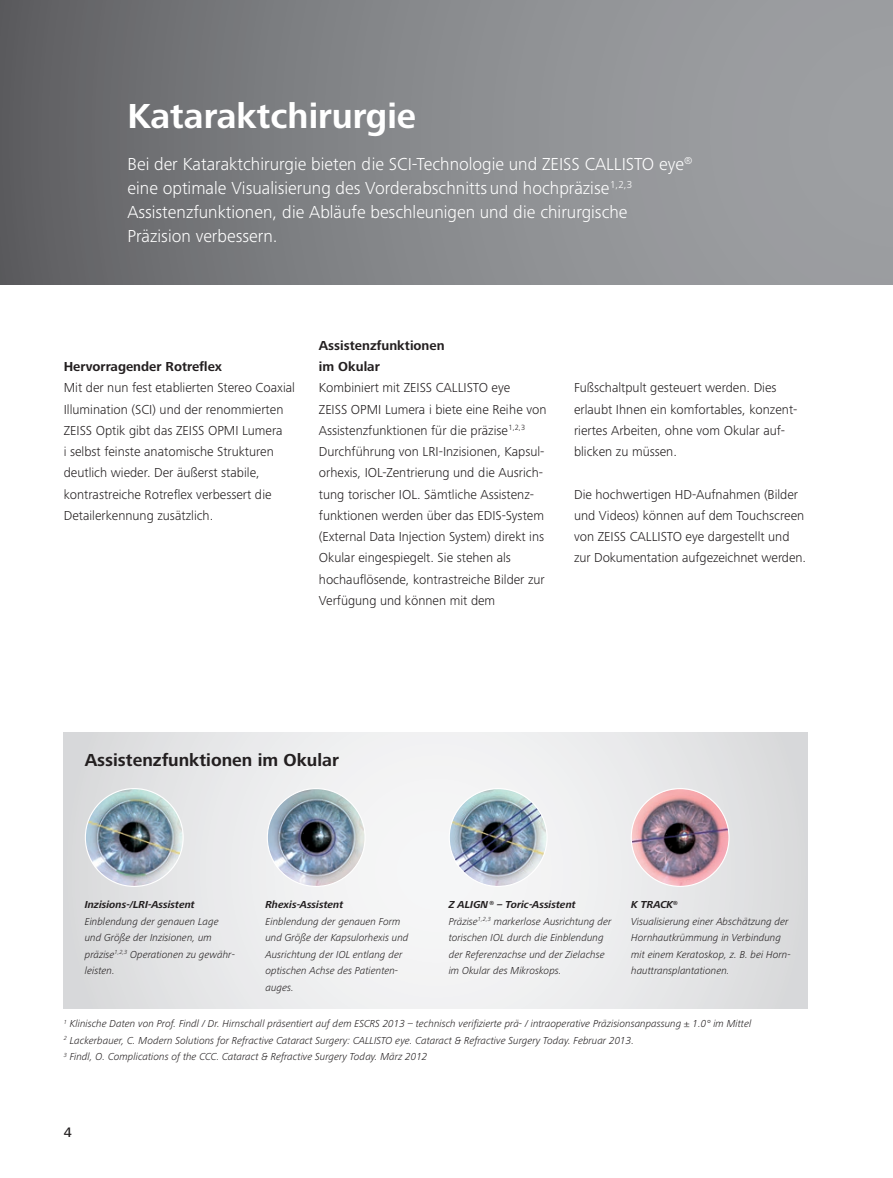
<style>
.page{position:relative;width:893px;height:1178px;background:#fff}
.page>*{position:absolute;margin:0;border:0;box-sizing:border-box;transform-origin:0 0}
.t1{font:700 36px "Zeiss Frutiger Next Pro";color:#fff}
.t2{font:300 18px/24px "Zeiss Frutiger Next Pro";color:#fff}
.t3{font:700 18px "Zeiss Frutiger Next Pro";color:#231f20}
.t4{font:500 14.25px "Zeiss Frutiger Next Pro";color:#231f20}
.t5{font:300 13.5px/21.1px "Zeiss Frutiger Next Pro";color:#231f20}
.t6{font:700 13.5px/21.1px "Zeiss Frutiger Next Pro";color:#231f20}
.t7{font:italic 300 10.5px/16.5px "Zeiss Frutiger Next Pro";color:#231f20}
.t8{font:italic 700 10.5px "Zeiss Frutiger Next Pro";color:#231f20}
.s1{font-weight:700}
</style>
<div class="page">
<div style="left:0;top:0;width:893px;height:285px;background:linear-gradient(to right,#646568,#a6a9ac)"></div>
<svg style="left:64px;top:732px;width:744px;height:276px"></svg>
<img style="left:631px;top:789px;width:98px;height:97px">
<div style="left:267px;top:788px;width:98px;height:98px;background:#f2f2f3"></div>
<img style="left:267px;top:788px;width:98px;height:98px;border-radius:49px">
<img style="left:449px;top:789px;width:98px;height:97px">
<img style="left:85px;top:788px;width:98px;height:98px;border-radius:49px">
<h1 class="t1" style="left:128px;top:96px;width:290px">Kataraktchirurgie</h1>
<p class="t2" style="left:128px;top:152px;width:566px">Bei der Kataraktchirurgie bieten die SCI-Technologie und ZEISS CALLISTO eye<sup>® </sup>eine optimale Visualisierung des Vorderabschnitts und hochpräzise<sup>1,2,3<br></sup>Assistenzfunktionen, die Abläufe beschleunigen und die chirurgische Präzision verbessern.</p>
<p class="t6" style="left:64px;top:356px;width:160px">Hervorragender Rotreflex</p>
<p class="t5" style="left:64px;top:377px;width:233px">Mit der nun fest etablierten Stereo Coaxial Illumination (SCI) und der renommierten ZEISS Optik gibt das ZEISS OPMI Lumera<br>i selbst feinste anatomische Strukturen deutlich wieder. Der äußerst stabile, kontrastreiche Rotreflex verbessert die Detailerkennung zusätzlich.</p>
<p class="t6" style="left:319px;top:335px;width:127px">Assistenzfunktionen im Okular</p>
<p class="t5" style="left:319px;top:377px;width:229px">Kombiniert mit ZEISS CALLISTO eye<br>ZEISS OPMI Lumera i biete eine Reihe von Assistenzfunktionen für die präzise<sup>1,2,3<br></sup>Durchführung von LRI-Inzisionen, Kapsul&shy;orhexis, IOL-Zentrierung und die Ausrich&shy;tung torischer IOL. Sämtliche Assistenz&shy;funktionen werden über das EDIS-System (External Data Injection System) direkt ins Okular eingespiegelt. Sie stehen als hochauflösende, kontrastreiche Bilder zur Verfügung und können mit dem</p>
<p class="t5" style="left:574px;top:377px;width:225px">Fußschaltpult gesteuert werden. Dies erlaubt Ihnen ein komfortables, konzent&shy;riertes Arbeiten, ohne vom Okular auf&shy;blicken zu müssen.</p>
<p class="t5" style="left:574px;top:483px;width:233px">Die hochwertigen HD-Aufnahmen (Bilder und Videos) können auf dem Touchscreen von ZEISS CALLISTO eye dargestellt und zur Dokumentation aufgezeichnet werden.</p>
<h2 class="t3" style="left:85px;top:750px;width:256px">Assistenzfunktionen im Okular</h2>
<p class="t8" style="left:85px;top:899px;width:112px">Inzisions-/LRI-Assistent</p>
<p class="t7" style="left:85px;top:913px;width:152px">Einblendung der genauen Lage und Größe der Inzisionen, um präzise<sup>1,2,3</sup> Operationen zu gewähr&shy;leisten.</p>
<p class="t8" style="left:265px;top:899px;width:79px">Rhexis-Assistent</p>
<p class="t7" style="left:265px;top:913px;width:144px">Einblendung der genauen Form und Größe der Kapsulorhexis und<br>Ausrichtung der IOL entlang der optischen Achse des Patienten&shy;auges.</p>
<p class="t7" style="left:449px;top:896px;width:164px"><span class="s1">Z ALIGN</span> <sup>®</sup> <span class="s1">– Toric-Assistent </span>Präzise<sup>1,2,3</sup> markerlose Ausrichtung der torischen IOL durch die Einblendung der Referenzachse und der Zielachse im Okular des Mikroskops.</p>
<p class="t7" style="left:631px;top:896px;width:161px"><span class="s1">K TRACK</span><sup>®<br></sup>Visualisierung einer Abschätzung der<br>Hornhautkrümmung in Verbindung mit einem Keratoskop, z. B. bei Horn&shy;hauttransplantationen.</p>
<p class="t7" style="left:64px;top:1015px;width:689px"><sup>1</sup> Klinische Daten von Prof. Findl / Dr. Hirnschall präsentiert auf dem ESCRS 2013 – technisch verifizierte prä- / intraoperative Präzisionsanpassung ± 1.0° im Mittel<br><sup>2</sup> Lackerbauer, C. Modern Solutions for Refractive Cataract Surgery: CALLISTO eye. Cataract &amp; Refractive Surgery Today. Februar 2013.<br><sup>3</sup> Findl, O. Complications of the CCC. Cataract &amp; Refractive Surgery Today. März 2012</p>
<p class="t4" style="left:64px;top:1124px;width:10px">4</p>
</div>
